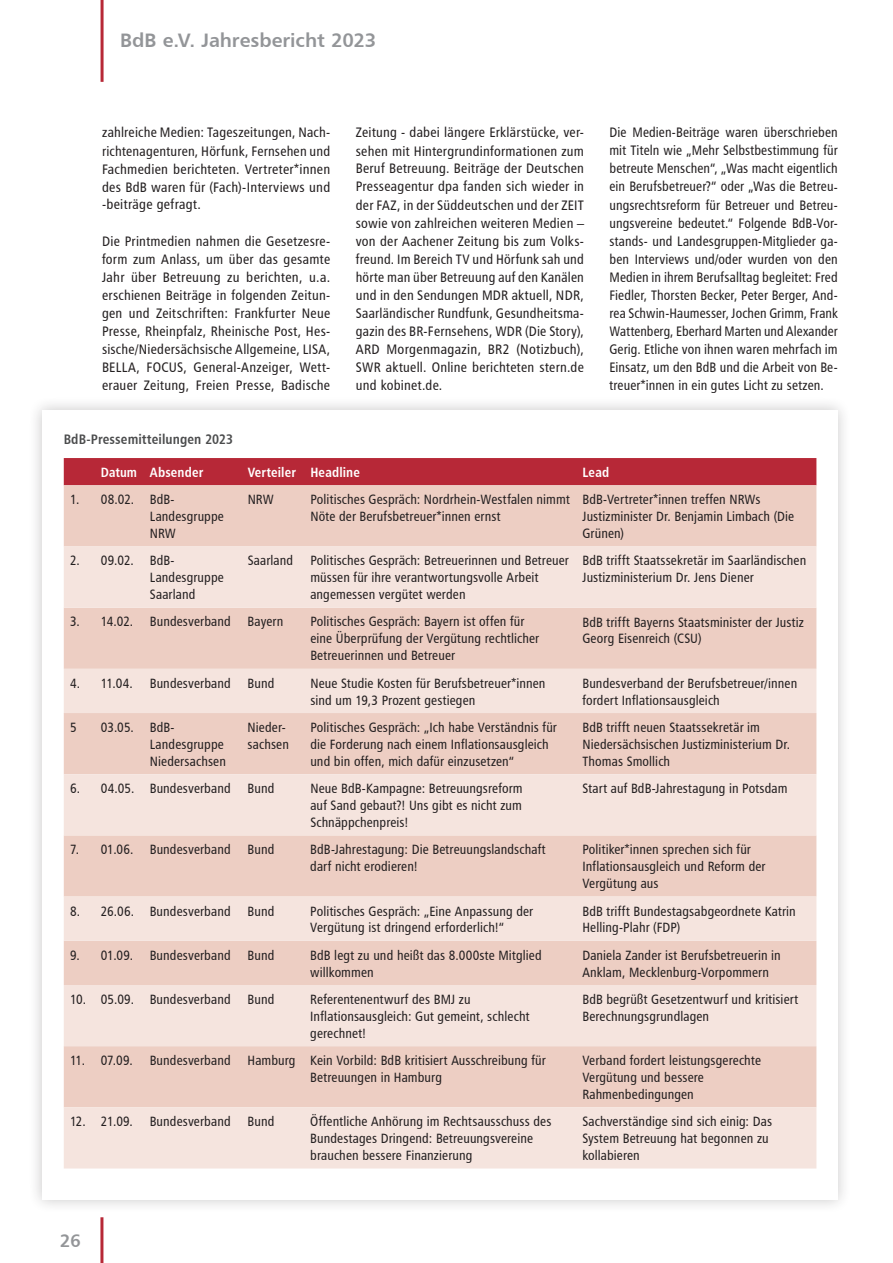
<style>
.page{position:relative;width:893px;height:1263px;background:#fff}
.page>*{position:absolute;margin:0;border:0;box-sizing:border-box;transform-origin:0 0}
.t1{font:19.5px "Humanist 777 BT Bold B";letter-spacing:-.005em;color:#939598}
.t2{font:18px "Humanist 777 BT Bold B";color:#939598}
.t3{font:13.8px/18px "Humanist 777 BT Roman Condensed B";letter-spacing:.015em;color:#231f20;text-align:justify}
.t4{font:13.8px "Humanist 777 BT Bold Condensed B";letter-spacing:.01em;color:#4b4c4d}
.t5{font:13.5px/17px "Humanist 777 BT Roman Condensed B";letter-spacing:.01em;color:#231f20}
.t6{font:13.5px "Humanist 777 BT Bold Condensed B";letter-spacing:.01em;color:#fff}
</style>
<div class="page">
<div style="left:28px;top:396px;width:824px;height:818px;background:#231f20;opacity:.25"></div>
<div style="left:43px;top:410px;width:795px;height:789px;background:#fff"></div>
<div style="left:64px;top:458px;width:752px;height:27px;background:#b72837"></div>
<div style="left:64px;top:485px;width:752px;height:61px;background:#edcec3"></div>
<svg style="left:64px;top:546px;width:752px;height:622px;background:#f1d9d1"></svg>
<hr style="left:101px;top:0;width:3px;height:82px;background:#b72837">
<hr style="left:100px;top:1217px;width:3px;height:46px;background:#b72837">
<h1 class="t1" style="left:120px;top:28px;width:258px">BdB e.V. Jahresbericht 2023</h1>
<p class="t3" style="left:102px;top:123px;width:230px">zahlreiche Medien: Tageszeitungen, Nach&shy;richtenagenturen, Hörfunk, Fernsehen und Fachmedien berichteten. Vertreter*innen des BdB waren für (Fach)-Interviews und -beiträge gefragt.</p>
<p class="t3" style="left:102px;top:231px;width:230px">Die Printmedien nahmen die Gesetzesre&shy;form zum Anlass, um über das gesamte Jahr über Betreuung zu berichten, u.a. erschienen Beiträge in folgenden Zeitun&shy;gen und Zeitschriften: Frankfurter Neue Presse, Rheinpfalz, Rheinische Post, Hes&shy;sische/Niedersächsische Allgemeine, LISA, BELLA, FOCUS, General-Anzeiger, Wett&shy;erauer Zeitung, Freien Presse, Badische</p>
<p class="t3" style="left:356px;top:123px;width:230px">Zeitung - dabei längere Erklärstücke, ver&shy;sehen mit Hintergrundinformationen zum Beruf Betreuung. Beiträge der Deutschen Presseagentur dpa fanden sich wieder in der FAZ, in der Süddeutschen und der ZEIT sowie von zahlreichen weiteren Medien – von der Aachener Zeitung bis zum Volks&shy;freund. Im Bereich TV und Hörfunk sah und hörte man über Betreuung auf den Kanälen und in den Sendungen MDR aktuell, NDR, Saarländischer Rundfunk, Gesundheitsma&shy;gazin des BR-Fernsehens, WDR (Die Story), ARD Morgenmagazin, BR2 (Notizbuch), SWR aktuell. Online berichteten stern.de und kobinet.de.</p>
<p class="t3" style="left:609px;top:123px;width:230px">Die Medien-Beiträge waren überschrieben mit Titeln wie „Mehr Selbstbestimmung für betreute Menschen“, „Was macht eigentlich ein Berufsbetreuer?“ oder „Was die Betreu&shy;ungsrechtsreform für Betreuer und Betreu&shy;ungsvereine bedeutet.“ Folgende BdB-Vor&shy;stands- und Landesgruppen-Mitglieder ga&shy;ben Interviews und/oder wurden von den Medien in ihrem Berufsalltag begleitet: Fred Fiedler, Thorsten Becker, Peter Berger, And&shy;rea Schwin-Haumesser, Jochen Grimm, Frank Wattenberg, Eberhard Marten und Alexander Gerig. Etliche von ihnen waren mehrfach im Einsatz, um den BdB und die Arbeit von Be&shy;treuer*innen in ein gutes Licht zu setzen.</p>
<p class="t4" style="left:64px;top:430px;width:171px">BdB-Pressemitteilungen 2023</p>
<p class="t6" style="left:101px;top:464px;width:104px">Datum Absender</p>
<p class="t6" style="left:248px;top:464px;width:114px">Verteiler Headline</p>
<p class="t6" style="left:583px;top:464px;width:28px">Lead</p>
<p class="t5" style="left:150px;top:491px;width:76px;text-indent:-80px">1. 08.02. BdB-<br>Landesgruppe<br>NRW</p>
<p class="t5" style="left:248px;top:491px;width:28px">NRW</p>
<p class="t5" style="left:310px;top:491px;width:261px">Politisches Gespräch: Nordrhein-Westfalen nimmt<br>Nöte der Berufsbetreuer*innen ernst</p>
<p class="t5" style="left:583px;top:491px;width:213px">BdB-Vertreter*innen treffen NRWs<br>Justizminister Dr. Benjamin Limbach (Die<br>Grünen)</p>
<p class="t5" style="left:150px;top:552px;width:76px;text-indent:-80px">2. 09.02. BdB-<br>Landesgruppe<br>Saarland</p>
<p class="t5" style="left:248px;top:552px;width:47px">Saarland</p>
<p class="t5" style="left:310px;top:552px;width:260px">Politisches Gespräch: Betreuerinnen und Betreuer müssen für ihre verantwortungsvolle Arbeit angemessen vergütet werden</p>
<p class="t5" style="left:582px;top:552px;width:225px">BdB trifft Staatssekretär im Saarländischen<br>Justizministerium Dr. Jens Diener</p>
<p class="t5" style="left:70px;top:613px;width:215px">3. 14.02. Bundesverband Bayern</p>
<p class="t5" style="left:310px;top:613px;width:230px">Politisches Gespräch: Bayern ist offen für eine Überprüfung der Vergütung rechtlicher<br>Betreuerinnen und Betreuer</p>
<p class="t5" style="left:582px;top:613px;width:223px">BdB trifft Bayerns Staatsminister der Justiz<br>Georg Eisenreich (CSU)</p>
<p class="t5" style="left:70px;top:674px;width:64px">4. 11.04.</p>
<p class="t5" style="left:150px;top:674px;width:126px">Bundesverband Bund</p>
<p class="t5" style="left:310px;top:674px;width:237px">Neue Studie Kosten für Berufsbetreuer*innen sind um 19,3 Prozent gestiegen</p>
<p class="t5" style="left:582px;top:674px;width:216px">Bundesverband der Berufsbetreuer/innen fordert Inflationsausgleich</p>
<p class="t5" style="left:70px;top:718px;width:8px">5</p>
<p class="t5" style="left:150px;top:718px;width:78px;text-indent:-49px">03.05. BdB-<br>Landesgruppe<br>Niedersachsen</p>
<p class="t5" style="left:248px;top:718px;width:43px">Nieder&shy;sachsen</p>
<p class="t5" style="left:310px;top:718px;width:248px">Politisches Gespräch: „Ich habe Verständnis für die Forderung nach einem Inflationsausgleich und bin offen, mich dafür einzusetzen“</p>
<p class="t5" style="left:582px;top:718px;width:209px">BdB trifft neuen Staatssekretär im<br>Niedersächsischen Justizministerium Dr.<br>Thomas Smollich</p>
<p class="t5" style="left:70px;top:780px;width:206px">6. 04.05. Bundesverband Bund</p>
<p class="t5" style="left:310px;top:780px;width:214px;text-align:justify">Neue BdB-Kampagne: Betreuungsreform auf Sand gebaut?! Uns gibt es nicht zum Schnäppchenpreis!</p>
<p class="t5" style="left:582px;top:780px;width:207px">Start auf BdB-Jahrestagung in Potsdam</p>
<p class="t5" style="left:70px;top:841px;width:206px">7. 01.06. Bundesverband Bund</p>
<p class="t5" style="left:310px;top:841px;width:237px">BdB-Jahrestagung: Die Betreuungslandschaft darf nicht erodieren!</p>
<p class="t5" style="left:582px;top:841px;width:185px">Politiker*innen sprechen sich für<br>Inflationsausgleich und Reform der<br>Vergütung aus</p>
<p class="t5" style="left:70px;top:902px;width:206px">8. 26.06. Bundesverband Bund</p>
<p class="t5" style="left:310px;top:902px;width:224px">Politisches Gespräch: „Eine Anpassung der<br>Vergütung ist dringend erforderlich!“</p>
<p class="t5" style="left:582px;top:902px;width:215px">BdB trifft Bundestagsabgeordnete Katrin<br>Helling-Plahr (FDP)</p>
<p class="t5" style="left:70px;top:946px;width:206px">9. 01.09. Bundesverband Bund</p>
<p class="t5" style="left:310px;top:946px;width:233px">BdB legt zu und heißt das 8.000ste Mitglied willkommen</p>
<p class="t5" style="left:582px;top:946px;width:200px">Daniela Zander ist Berufsbetreuerin in<br>Anklam, Mecklenburg-Vorpommern</p>
<p class="t5" style="left:70px;top:990px;width:206px">10. 05.09. Bundesverband Bund</p>
<p class="t5" style="left:310px;top:990px;width:221px">Referentenentwurf des BMJ zu<br>Inflationsausgleich: Gut gemeint, schlecht gerechnet!</p>
<p class="t5" style="left:582px;top:990px;width:217px">BdB begrüßt Gesetzentwurf und kritisiert<br>Berechnungsgrundlagen</p>
<p class="t5" style="left:70px;top:1052px;width:64px">11. 07.09.</p>
<p class="t5" style="left:310px;top:1052px;width:237px;text-indent:-161px">Bundesverband Hamburg Kein Vorbild: BdB kritisiert Ausschreibung für<br>Betreuungen in Hamburg</p>
<p class="t5" style="left:582px;top:1052px;width:180px">Verband fordert leistungsgerechte<br>Vergütung und bessere<br>Rahmenbedingungen</p>
<p class="t5" style="left:70px;top:1113px;width:206px">12. 21.09. Bundesverband Bund</p>
<p class="t5" style="left:310px;top:1113px;width:243px">Öffentliche Anhörung im Rechtsausschuss des<br>Bundestages Dringend: Betreuungsvereine brauchen bessere Finanzierung</p>
<p class="t5" style="left:582px;top:1113px;width:191px">Sachverständige sind sich einig: Das<br>System Betreuung hat begonnen zu kollabieren</p>
<h2 class="t2" style="left:60px;top:1229px;width:22px">26</h2>
</div>
